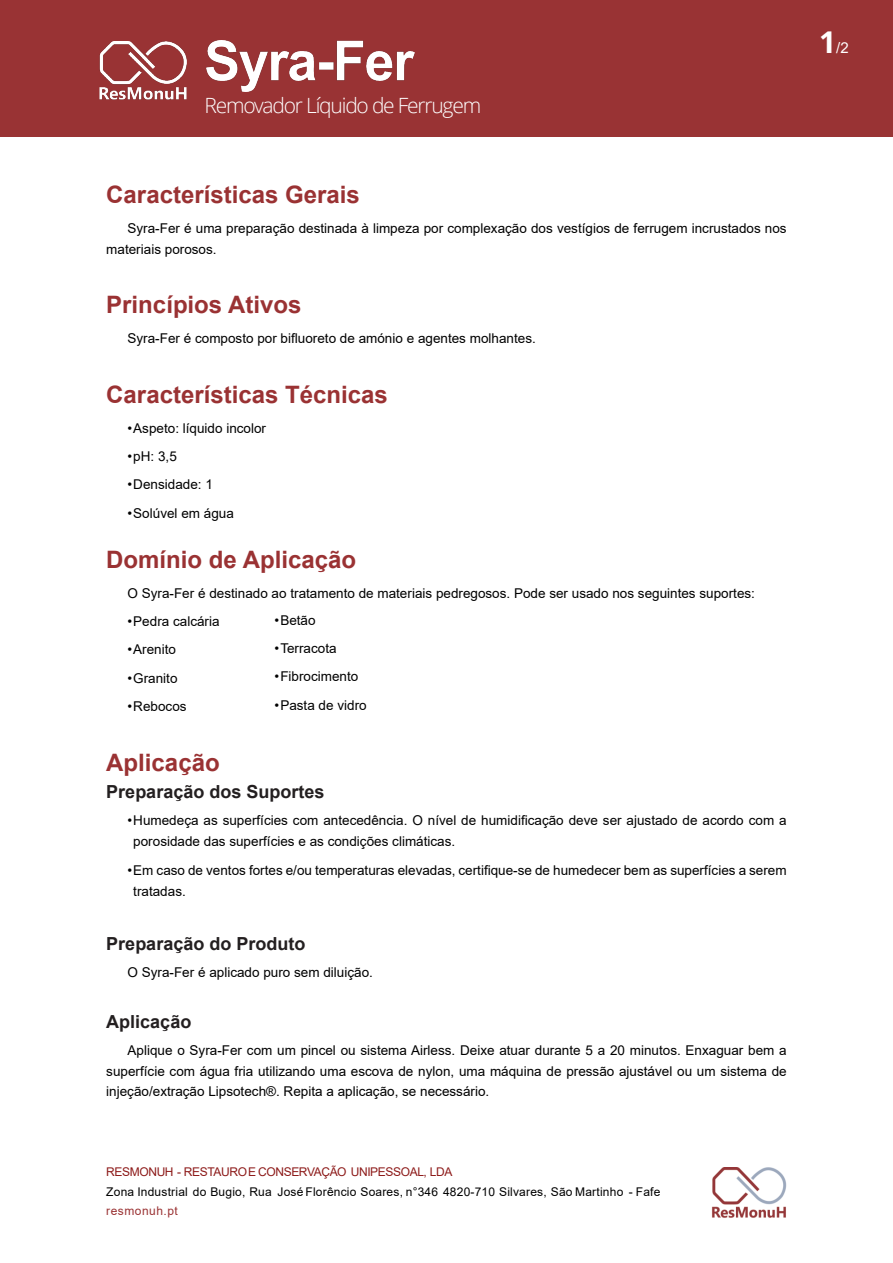
<style>
.page{position:relative;width:893px;height:1263px;background:#fff}
.page>*{position:absolute;margin:0;border:0;box-sizing:border-box;transform-origin:0 0}
.t1{font:700 24px "Arial";color:#9a3233}
.t2{font:300 21px "Open Sans";letter-spacing:-.055em;color:#fff}
.t3{font:700 18px "Arial";color:#231f20}
.t4{font:15px "Arial";color:#fff}
.t5{font:13.5px/20.9px "Arial";color:#000}
.t6{font:12px "Arial";letter-spacing:.015em;color:#000}
.t7{font:12px "Arial";letter-spacing:-.03em;color:#8d1b1a}
.t8{font:12px "Arial";letter-spacing:.04em;color:#9a3233}
.s1{font-family:"Open Sans";font-weight:700;font-size:30px}
</style>
<div class="page">
<div style="left:0;top:0;width:893px;height:137px;background:#993334"></div>
<img style="left:712px;top:1168px;width:75px;height:50px">
<img style="left:99px;top:41px;width:88px;height:59px">
<img style="left:207px;top:40px;width:208px;height:51px">
<h2 class="t2" style="left:205px;top:97px;width:278px">Removador Líquido de Ferrugem</h2>
<h1 class="t1" style="left:106px;top:185px;width:255px">Características Gerais</h1>
<p class="t5" style="left:106px;top:219px;width:682px;text-indent:21px">Syra-Fer é uma preparação destinada à limpeza por complexação dos vestígios de ferrugem incrustados nos materiais porosos.</p>
<h1 class="t1" style="left:106px;top:296px;width:197px">Princípios Ativos</h1>
<p class="t5" style="left:128px;top:329px;width:410px">Syra-Fer é composto por bifluoreto de amónio e agentes molhantes.</p>
<h1 class="t1" style="left:106px;top:385px;width:283px">Características Técnicas</h1>
<p class="t5" style="left:128px;top:419px;width:140px">•Aspeto: líquido incolor</p>
<p class="t5" style="left:128px;top:447px;width:51px">•pH: 3,5</p>
<p class="t5" style="left:128px;top:475px;width:87px">•Densidade: 1</p>
<p class="t5" style="left:128px;top:504px;width:108px">•Solúvel em água</p>
<h1 class="t1" style="left:106px;top:550px;width:251px">Domínio de Aplicação</h1>
<p class="t5" style="left:128px;top:584px;width:629px">O Syra-Fer é destinado ao tratamento de materiais pedregosos. Pode ser usado nos seguintes suportes:</p>
<p class="t5" style="left:128px;top:612px;width:94px">•Pedra calcária</p>
<p class="t5" style="left:128px;top:640px;width:50px">•Arenito</p>
<p class="t5" style="left:128px;top:669px;width:52px">•Granito</p>
<p class="t5" style="left:128px;top:697px;width:61px">•Rebocos</p>
<p class="t5" style="left:275px;top:611px;width:43px">•Betão</p>
<p class="t5" style="left:275px;top:639px;width:64px">•Terracota</p>
<p class="t5" style="left:275px;top:667px;width:85px">•Fibrocimento</p>
<p class="t5" style="left:275px;top:696px;width:94px">•Pasta de vidro</p>
<h1 class="t1" style="left:106px;top:753px;width:115px">Aplicação</h1>
<h3 class="t3" style="left:106px;top:785px;width:220px">Preparação dos Suportes</h3>
<p class="t5" style="left:133px;top:811px;width:655px;text-indent:-6px">•Humedeça as superfícies com antecedência. O nível de humidificação deve ser ajustado de acordo com a porosidade das superfícies e as condições climáticas.</p>
<p class="t5" style="left:133px;top:861px;width:655px;text-indent:-6px">•Em caso de ventos fortes e/ou temperaturas elevadas, certifique-se de humedecer bem as superfícies a serem tratadas.</p>
<h3 class="t3" style="left:106px;top:937px;width:201px">Preparação do Produto</h3>
<p class="t5" style="left:128px;top:963px;width:247px">O Syra-Fer é aplicado puro sem diluição.</p>
<h3 class="t3" style="left:106px;top:1014px;width:87px">Aplicação</h3>
<p class="t5" style="left:106px;top:1041px;width:682px;text-align:justify;text-indent:21px">Aplique o Syra-Fer com um pincel ou sistema Airless. Deixe atuar durante 5 a 20 minutos. Enxaguar bem a superfície com água fria utilizando uma escova de nylon, uma máquina de pressão ajustável ou um sistema de injeção/extração Lipsotech®. Repita a aplicação, se necessário.</p>
<p class="t7" style="left:106px;top:1168px;width:348px">RESMONUH - RESTAUROE CONSERVAÇÃO UNIPESSOAL, LDA</p>
<p class="t6" style="left:106px;top:1187px;width:556px">Zona Industrial do Bugio, Rua José Florêncio Soares, n°346 4820-710 Silvares, São Martinho - Fafe</p>
<p class="t8" style="left:106px;top:1207px;width:73px">resmonuh.pt</p>
<p class="t4" style="left:819px;top:42px;width:31px"><span class="s1">1</span>/2</p>
</div>
